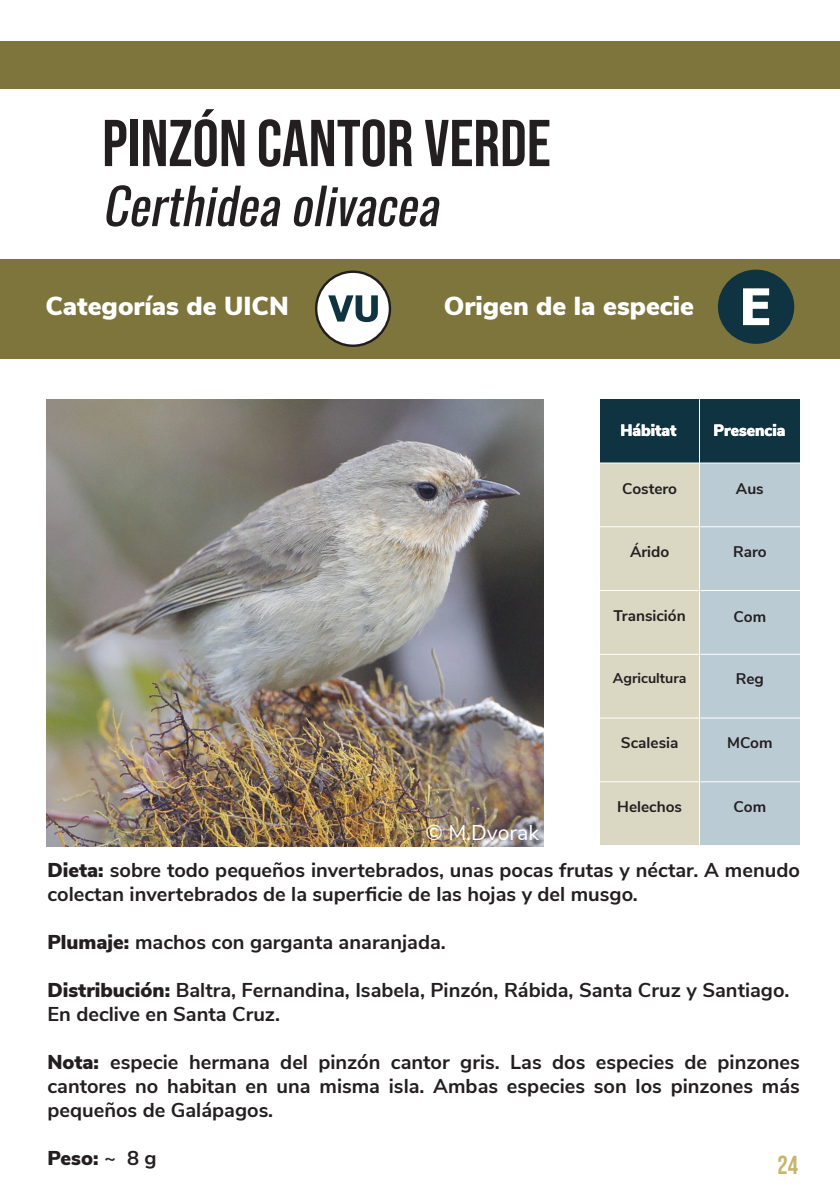
<style>
.page{position:relative;width:840px;height:1191px;background:#fff}
.page>*{position:absolute;margin:0;border:0;box-sizing:border-box;transform-origin:0 0}
.t1{font:66px "Bebas Neue";color:#231f20}
.t2{font:italic 50px "Oswald";color:#231f20}
.t3{font:900 26px "Nunito Sans";color:#fff}
.t4{font:26px "Bebas Neue";color:#c7b56f}
.t5{font:21.4px "Nunito Sans";color:#fff}
.t6{font:700 20px/24px "Nunito Sans";color:#231f20}
.t7{font:900 20px "Nunito Sans";color:#231f20}
.t8{font:900 16.4px "Nunito Sans";color:#fff;scale:.95 1}
.t9{font:700 15.4px "Nunito Sans";color:#231f20}
.t10{font:700 14.2px "Nunito Sans";color:#231f20}
.s1{font-weight:900}
.s2{font-weight:700}
</style>
<div class="page">
<div style="left:600px;top:399px;width:199px;height:64px;background:#0f3341"></div>
<div style="left:599px;top:463px;width:113px;height:64px;background:#dad7c3"></div>
<div style="left:699px;top:463px;width:100px;height:64px;background:#bbcbd4"></div>
<div style="left:599px;top:527px;width:118px;height:63px;background:#dad7c3"></div>
<div style="left:699px;top:527px;width:100px;height:63px;background:#bbcbd4"></div>
<div style="left:599px;top:590px;width:100px;height:64px;background:#dad7c3"></div>
<div style="left:699px;top:590px;width:100px;height:64px;background:#bbcbd4"></div>
<div style="left:599px;top:654px;width:100px;height:64px;background:#dad7c3"></div>
<div style="left:699px;top:654px;width:100px;height:64px;background:#bbcbd4"></div>
<div style="left:599px;top:718px;width:100px;height:64px;background:#dad7c3"></div>
<div style="left:699px;top:718px;width:100px;height:64px;background:#bbcbd4"></div>
<div style="left:599px;top:782px;width:100px;height:63px;background:#dad7c3"></div>
<div style="left:699px;top:782px;width:100px;height:63px;background:#bbcbd4"></div>
<hr style="left:599px;top:463px;width:200px;height:1px;background:#fff">
<hr style="left:599px;top:526px;width:200px;height:1px;background:#fff">
<hr style="left:599px;top:590px;width:200px;height:1px;background:#fff">
<hr style="left:599px;top:654px;width:200px;height:1px;background:#fff">
<hr style="left:599px;top:717px;width:200px;height:1px;background:#fff">
<hr style="left:599px;top:781px;width:200px;height:1px;background:#fff">
<hr style="left:698px;top:399px;width:1px;height:446px;background:#fff">
<div style="left:0;top:41px;width:839px;height:47px;background:#7e753d"></div>
<img style="left:46px;top:399px;width:496px;height:447px">
<div style="left:0;top:259px;width:839px;height:99px;background:#7e753d"></div>
<div style="left:316px;top:272px;width:74px;height:74px;background:#fff;border-radius:50%"></div>
<div style="left:315px;top:270px;width:76px;height:77px;border:2px solid #201d1e;border-radius:50%"></div>
<svg style="left:328px;top:295px;width:49px;height:27px"></svg>
<div style="left:717px;top:270px;width:76px;height:74px;background:#0f3341;border-radius:50%"></div>
<svg style="left:743px;top:288px;width:25px;height:37px"></svg>
<h1 class="t1" style="left:102px;top:106px;width:450px">PINZÓN CANTOR VERDE</h1>
<h2 class="t2" style="left:102px;top:161px;width:351px">Certhideaolivacea</h2>
<h3 class="t3" style="left:45px;top:287px;width:245px">Categorías de UICN</h3>
<h3 class="t3" style="left:443px;top:287px;width:252px">Origen de la especie</h3>
<p class="t8" style="left:620px;top:418px;width:61px">Hábitat</p>
<p class="t8" style="left:713px;top:418px;width:77px">Presencia</p>
<p class="t9" style="left:621px;top:477px;width:56px">Costero</p>
<p class="t9" style="left:735px;top:477px;width:29px">Aus</p>
<p class="t9" style="left:629px;top:540px;width:41px">Árido</p>
<p class="t9" style="left:732px;top:540px;width:35px">Raro</p>
<p class="t9" style="left:613px;top:604px;width:73px">Transición</p>
<p class="t9" style="left:733px;top:605px;width:34px">Com</p>
<p class="t10" style="left:612px;top:668px;width:75px">Agricultura</p>
<p class="t9" style="left:735px;top:668px;width:30px">Reg</p>
<p class="t9" style="left:620px;top:731px;width:59px">Scalesia</p>
<p class="t9" style="left:726px;top:731px;width:47px">MCom</p>
<p class="t5" style="left:425px;top:817px;width:115px">© M.Dvorak</p>
<p class="t9" style="left:617px;top:795px;width:66px">Helechos</p>
<p class="t9" style="left:733px;top:795px;width:34px">Com</p>
<p class="t6" style="left:47px;top:857px;width:753px"><span class="s1">Dieta:</span> sobre todo pequeños invertebrados, unas pocas frutas y néctar. A menudo colectan invertebrados de la superficie de las hojas y del musgo.</p>
<p class="t6" style="left:47px;top:929px;width:399px"><span class="s1">Plumaje:</span> machos con garganta anaranjada.</p>
<p class="t6" style="left:47px;top:977px;width:743px"><span class="s1">Distribución:</span> Baltra, Fernandina, Isabela, Pinzón, Rábida, Santa Cruz y Santiago.<br>En declive en Santa Cruz.</p>
<p class="t6" style="left:47px;top:1049px;width:753px;text-align:justify"><span class="s1">Nota:</span> especie hermana del pinzón cantor gris. Las dos especies de pinzones cantores no habitan en una misma isla. Ambas especies son los pinzones más pequeños de Galápagos.</p>
<p class="t7" style="left:47px;top:1143px;width:111px">Peso: <span class="s2">~ 8 g</span></p>
<h3 class="t4" style="left:777px;top:1150px;width:22px">24</h3>
</div>
